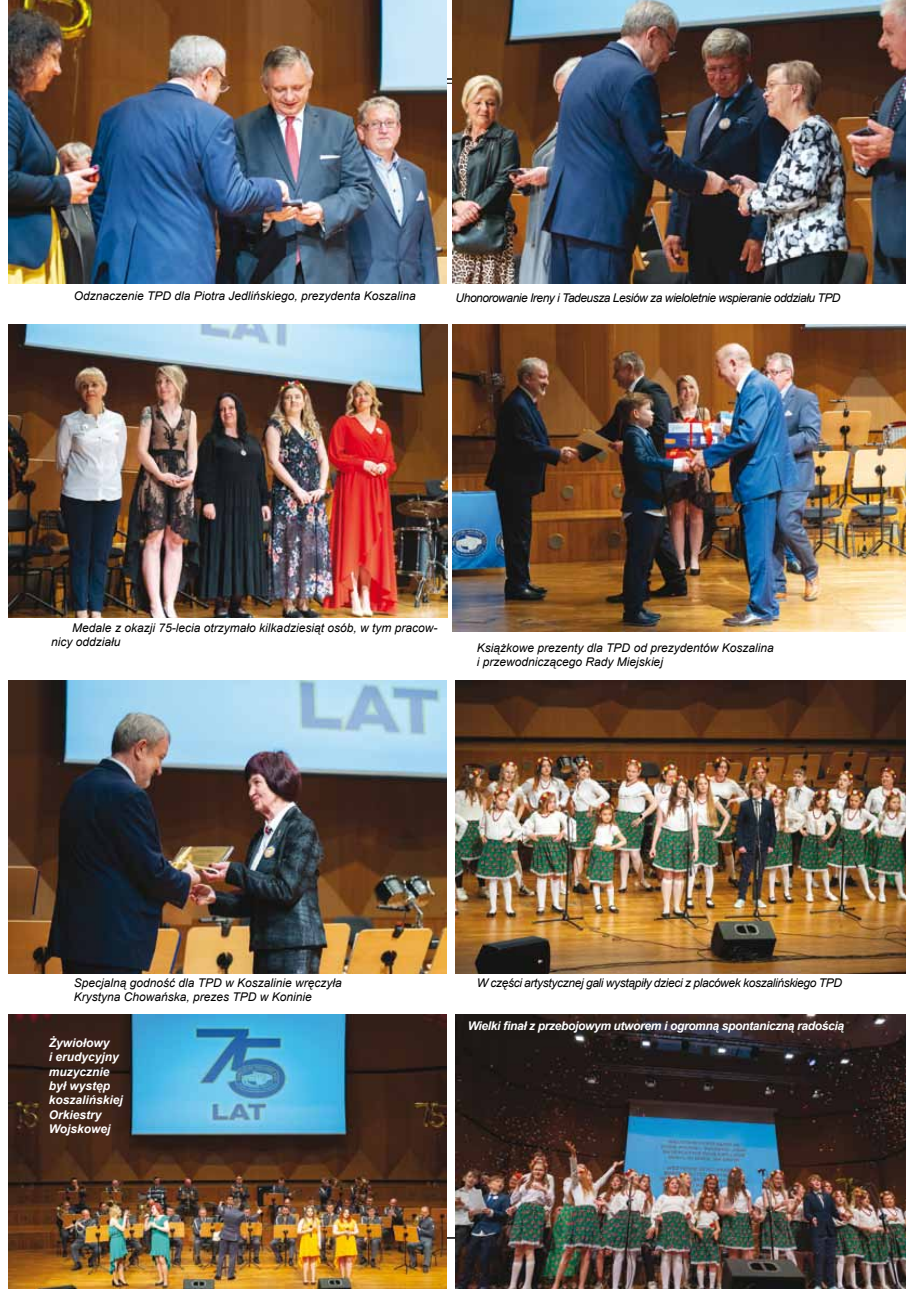
<style>
.page{position:relative;width:906px;height:1289px;background:#fff}
.page>*{position:absolute;margin:0;border:0;box-sizing:border-box;transform-origin:0 0}
.t1{font:italic 12px/13.5px "Arial";color:#000}
.t2{font:italic 700 12px/14.4px "Arial";color:#fff}
.t3{font:italic 12px "Arial";letter-spacing:-.04em;color:#000}
.t4{font:italic 12px "Arial";letter-spacing:-.03em;color:#000}
.t5{font:italic 700 12px "Arial";letter-spacing:-.03em;color:#fff}
</style>
<div class="page">
<hr style="left:52px;top:78px;width:550px;height:2px;background:#000">
<hr style="left:51px;top:83px;width:791px;height:1px;background:#000">
<hr style="left:49px;top:1237px;width:759px;height:1px;background:#000">
<img style="left:9px;top:0;width:437px;height:283px">
<img style="left:452px;top:0;width:454px;height:283px">
<img style="left:9px;top:324px;width:438px;height:293px">
<img style="left:452px;top:324px;width:454px;height:307px">
<img style="left:9px;top:681px;width:437px;height:292px">
<img style="left:455px;top:681px;width:451px;height:292px">
<img style="left:8px;top:1014px;width:438px;height:274px">
<img style="left:455px;top:1014px;width:451px;height:274px">
<p class="t1" style="left:74px;top:289px;width:344px">Odznaczenie TPD dla Piotra Jedlińskiego, prezydenta Koszalina</p>
<p class="t3" style="left:455px;top:289px;width:386px">Uhonorowanie Ireny i Tadeusza Lesiów za wieloletnie wspieranie oddziału TPD</p>
<p class="t1" style="left:51px;top:621px;width:388px;text-indent:21px">Medale z okazji 75-lecia otrzymało kilkadziesiąt osób, w tym pracow&shy;nicy oddziału</p>
<p class="t1" style="left:477px;top:640px;width:298px;line-height:14.4px">Książkowe prezenty dla TPD od prezydentów Koszalina i przewodniczącego Rady Miejskiej</p>
<p class="t1" style="left:74px;top:976px;width:270px">Specjalną godność dla TPD w Koszalinie wręczyła<br>Krystyna Chowańska, prezes TPD w Koninie</p>
<p class="t4" style="left:477px;top:975px;width:367px">W części artystycznej gali wystąpiły dzieci z placówek koszalińskiego TPD</p>
<p class="t5" style="left:468px;top:1018px;width:378px">Wielki finał z przebojowym utworem i ogromną spontaniczną radością</p>
<p class="t2" style="left:49px;top:1035px;width:76px">Żywiołowy<br>i erudycyjny muzycznie był występ koszalińskiej<br>Orkiestry<br>Wojskowej</p>
</div>
